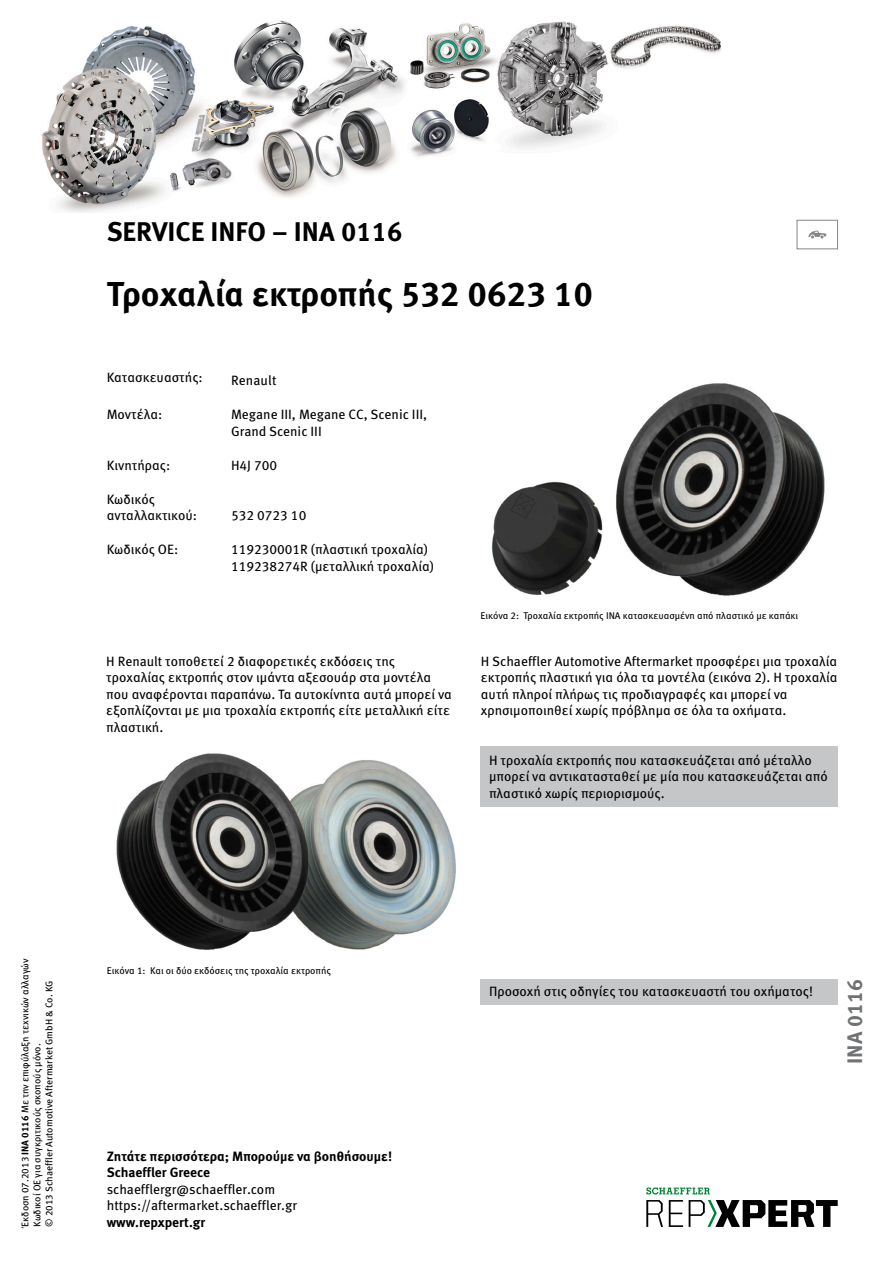
<style>
.page{position:relative;width:893px;height:1263px;background:#fff}
.page>*{position:absolute;margin:0;border:0;box-sizing:border-box;transform-origin:0 0}
.t1{font:700 34.5px "Meta Pro";color:#000}
.t2{font:700 27px "Meta Pro";color:#000}
.t3{font:700 21px "Meta Pro";color:#6f7172}
.t4{font:13.5px/16.5px "Meta Pro";color:#000}
.t5{font:700 13.5px/16.5px "Meta Pro";color:#000}
.t6{font:9.75px/12px "Meta Pro";color:#000}
.s1{font-weight:700}
</style>
<div class="page">
<div style="left:480px;top:746px;width:358px;height:60px;background:#c5c6c7"></div>
<img style="left:116px;top:753px;width:340px;height:197px">
<img style="left:491px;top:383px;width:334px;height:213px">
<div style="left:480px;top:980px;width:358px;height:25px;background:#c5c6c7"></div>
<div style="left:797px;top:220px;width:41px;height:29px;border:1px solid #868789"></div>
<svg style="left:808px;top:231px;width:18px;height:7px"></svg>
<img style="left:42px;top:20px;width:679px;height:193px">
<svg style="left:646px;top:1200px;width:17px;height:27px"></svg>
<svg style="left:669px;top:1200px;width:14px;height:27px"></svg>
<svg style="left:689px;top:1200px;width:149px;height:27px"></svg>
<svg style="left:646px;top:1187px;width:64px;height:7px"></svg>
<h2 class="t2" style="left:107px;top:210px;width:297px">SERVICE INFO – INA 0116</h2>
<h1 class="t1" style="left:107px;top:267px;width:488px">Τροχαλία εκτροπής 532 0623 10</h1>
<p class="t4" style="left:107px;top:368px;width:98px">Κατασκευαστής:</p>
<p class="t4" style="left:231px;top:371px;width:47px">Renault</p>
<p class="t4" style="left:107px;top:405px;width:57px">Μοντέλα:</p>
<p class="t4" style="left:231px;top:405px;width:198px">Megane III, Megane CC, Scenic III,<br>Grand Scenic III</p>
<p class="t4" style="left:107px;top:456px;width:65px">Κινητήρας:</p>
<p class="t4" style="left:231px;top:456px;width:48px">H4J 700</p>
<p class="t4" style="left:107px;top:490px;width:92px">Κωδικός ανταλλακτικού:</p>
<p class="t4" style="left:231px;top:506px;width:77px">532 0723 10</p>
<p class="t4" style="left:107px;top:540px;width:73px">Κωδικός ΟΕ:</p>
<p class="t4" style="left:231px;top:540px;width:204px">119230001R (πλαστική τροχαλία)<br>119238274R (μεταλλική τροχαλία)</p>
<p class="t4" style="left:106px;top:652px;width:347px">Η Renault τοποθετεί 2 διαφορετικές εκδόσεις της τροχαλίας εκτροπής στον ιμάντα αξεσουάρ στα μοντέλα που αναφέρονται παραπάνω. Τα αυτοκίνητα αυτά μπορεί να εξοπλίζονται με μια τροχαλία εκτροπής είτε μεταλλική είτε πλαστική.</p>
<p class="t6" style="left:480px;top:609px;width:319px">Εικόνα 2: Τροχαλία εκτροπής ΙΝΑ κατασκευασμένη από πλαστικό με καπάκι</p>
<p class="t4" style="left:481px;top:652px;width:358px">Η Schaeffler Automotive Aftermarket προσφέρει μια τροχαλία εκτροπής πλαστική για όλα τα μοντέλα (εικόνα 2). Η τροχαλία αυτή πληροί πλήρως τις προδιαγραφές και μπορεί να χρησιμοποιηθεί χωρίς πρόβλημα σε όλα τα οχήματα.</p>
<p class="t4" style="left:489px;top:751px;width:340px">Η τροχαλία εκτροπής που κατασκευάζεται από μέταλλο μπορεί να αντικατασταθεί με μία που κατασκευάζεται από πλαστικό χωρίς περιορισμούς.</p>
<p class="t6" style="left:19px;top:1227px;width:270px;rotate:-90deg">Έκδοση 07.2013 <span class="s1">INA 0116</span> Με την επιφύλαξη τεχνικών αλλαγών<br>Κωδικοί ΟΕ για συγκριτικούς σκοπούς μόνο.<br>© 2013 Schaeffler Automotive Aftermarket GmbH &amp; Co. KG</p>
<p class="t6" style="left:107px;top:963px;width:226px">Εικόνα 1: Και οι δύο εκδόσεις της τροχαλία εκτροπής</p>
<p class="t5" style="left:107px;top:1147px;width:287px">Ζητάτε περισσότερα; Μπορούμε να βοηθήσουμε!<br>Schaeffler Greece</p>
<p class="t4" style="left:107px;top:1180px;width:192px">schaefflergr@schaeffler.com https://aftermarket.schaeffler.gr</p>
<p class="t5" style="left:107px;top:1213px;width:100px">www.repxpert.gr</p>
<p class="t4" style="left:489px;top:982px;width:326px">Προσοχή στις οδηγίες του κατασκευαστή του οχήματος!</p>
<h3 class="t3" style="left:838px;top:1064px;width:86px;rotate:-90deg">INA 0116</h3>
</div>
